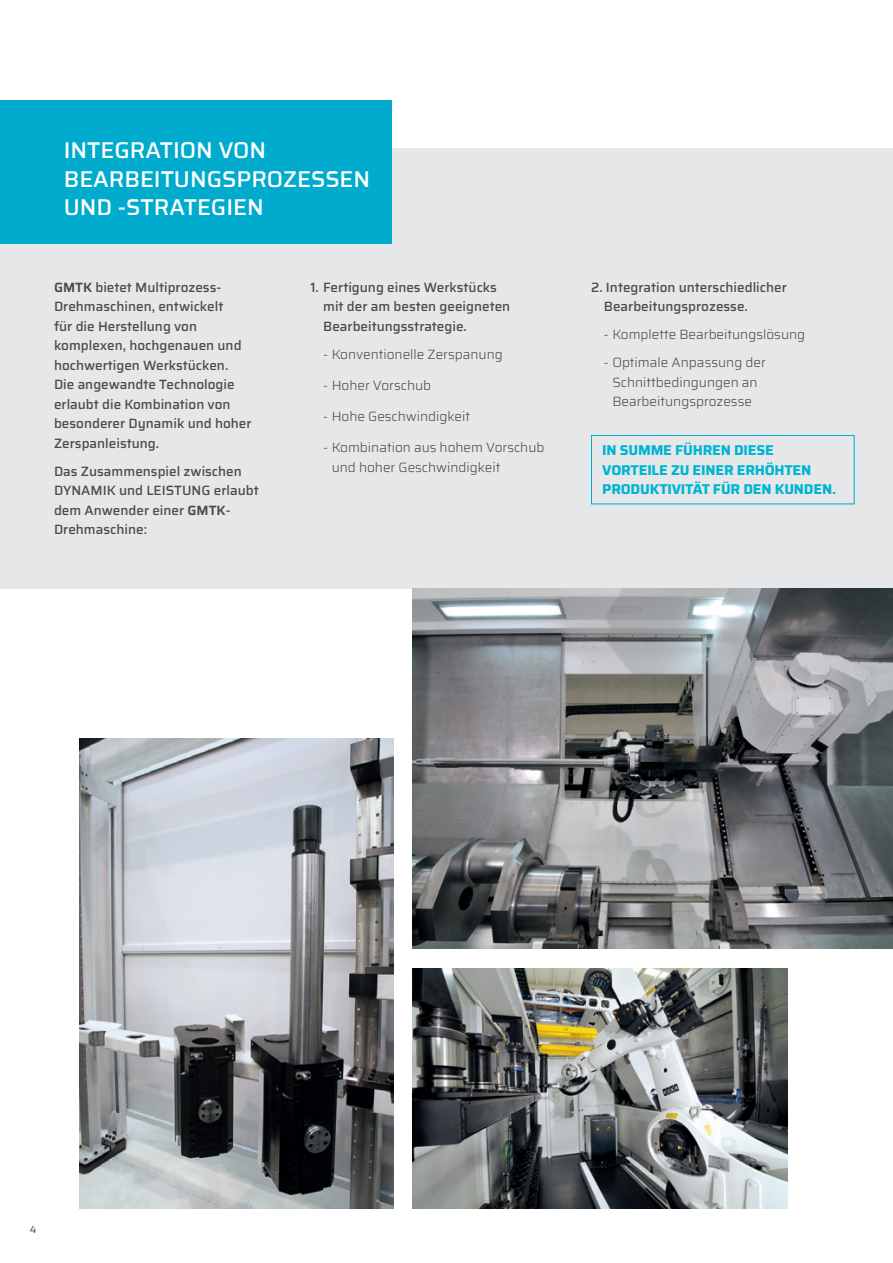
<style>
.page{position:relative;width:893px;height:1263px;background:#fff}
.page>*{position:absolute;margin:0;border:0;box-sizing:border-box;transform-origin:0 0}
.t1{font:500 22.8px/28.8px "Saira";color:#fff}
.t2{font:700 14.25px/19.5px "Saira";letter-spacing:-.015em;color:#00b4d3}
.t3{font:500 13.5px/19.5px "Saira";color:#4b4c4d}
.t4{font:300 13.5px/19.5px "Saira";color:#4b4c4d}
.t5{font:10.5px "Saira";color:#4b4c4d}
.s1{font-weight:600}
</style>
<div class="page">
<div style="left:0;top:149px;width:893px;height:440px;background:#e6e7e9"></div>
<div style="left:591px;top:435px;width:264px;height:69px;border:1px solid #00abcd"></div>
<img style="left:413px;top:589px;width:480px;height:360px">
<div style="left:0;top:100px;width:391px;height:143px;background:#00abcd"></div>
<img style="left:413px;top:968px;width:374px;height:241px">
<img style="left:79px;top:738px;width:314px;height:471px">
<h1 class="t1" style="left:64px;top:135px;width:308px">INTEGRATION VON<br>BEARBEITUNGSPROZESSEN<br>UND -STRATEGIEN</h1>
<p class="t3" style="left:54px;top:277px;width:199px"><span class="s1">GMTK</span> bietet Multiprozess-<br>Drehmaschinen, entwickelt<br>für die Herstellung von komplexen, hochgenauen und hochwertigen Werkstücken.<br>Die angewandte Technologie erlaubt die Kombination von besonderer Dynamik und hoher<br>Zerspanleistung.</p>
<p class="t3" style="left:54px;top:461px;width:206px">Das Zusammenspiel zwischen<br>DYNAMIK und LEISTUNG erlaubt dem Anwender einer <span class="s1">GMTK</span>-<br>Drehmaschine:</p>
<p class="t3" style="left:323px;top:277px;width:189px;text-indent:-13px">1. Fertigung eines Werkstücks mit der am besten geeigneten<br>Bearbeitungsstrategie.</p>
<p class="t4" style="left:323px;top:344px;width:181px">- Konventionelle Zerspanung</p>
<p class="t4" style="left:323px;top:375px;width:110px">- Hoher Vorschub</p>
<p class="t4" style="left:323px;top:406px;width:148px">- Hohe Geschwindigkeit</p>
<p class="t4" style="left:332px;top:437px;width:214px;text-indent:-9px">- Kombination aus hohem Vorschub und hoher Geschwindigkeit</p>
<p class="t3" style="left:604px;top:277px;width:184px;text-indent:-13px">2. Integration unterschiedlicher<br>Bearbeitungsprozesse.</p>
<p class="t4" style="left:604px;top:324px;width:203px">- Komplette Bearbeitungslösung</p>
<p class="t4" style="left:604px;top:352px;width:163px;text-align:center">- Optimale Anpassung der<br>Schnittbedingungen an<br>Bearbeitungsprozesse</p>
<p class="t2" style="left:602px;top:440px;width:235px">IN SUMME FÜHREN DIESE<br>VORTEILE ZU EINER ERHÖHTEN<br>PRODUKTIVITÄT FÜR DEN KUNDEN.</p>
<p class="t5" style="left:30px;top:1222px;width:8px">4</p>
</div>
